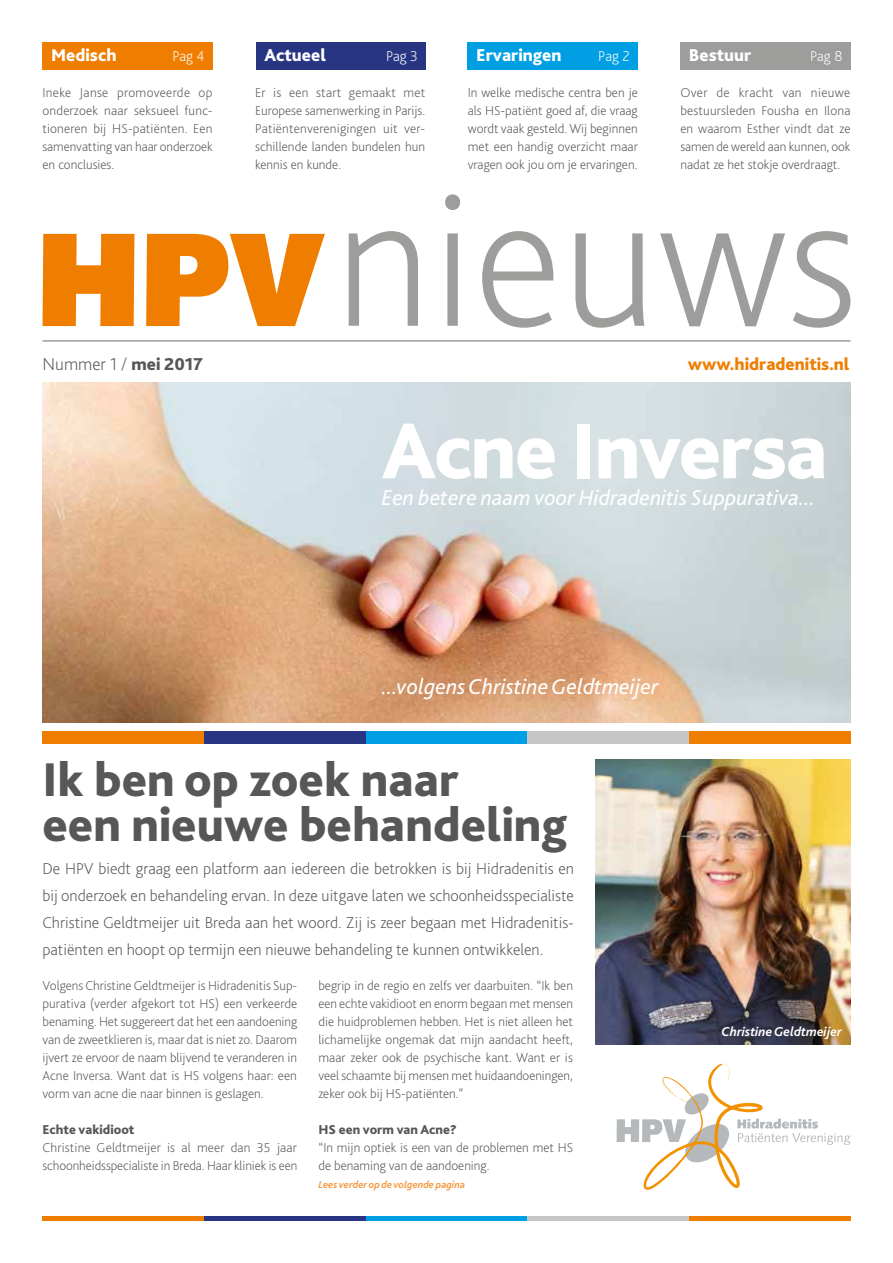
<style>
.page{position:relative;width:893px;height:1263px;background:#fff}
.page>*{position:absolute;margin:0;border:0;box-sizing:border-box;transform-origin:0 0}
.t1{font:800 82.5px "Bliss 2";letter-spacing:-.02em;color:#fff}
.t2{font:800 49.5px/45px "Bliss 2";color:#575756}
.t3{font:italic 22.5px "Bliss 2";color:#fff}
.t4{font:800 18px "Bliss 2";color:#fff}
.t5{font:800 18px "Bliss 2";color:#ef7d00}
.t6{font:200 18px "Bliss 2";color:#575756}
.t7{font:200 16.5px/27px "Bliss 2";color:#575756;text-align:justify}
.t8{font:200 15px "Bliss 2";letter-spacing:-.01em;color:#fff}
.t9{font:200 13.5px/18px "Bliss 2";color:#575756;text-align:justify}
.t10{font:800 13.5px "Bliss 2";color:#575756}
.t11{font:italic 700 13.5px "Bliss 2";color:#fff}
.t12{font:italic 700 10.5px "Bliss 2";color:#f4993f}
.s1{font-weight:800}
</style>
<div class="page">
<hr style="left:43px;top:340px;width:807px;height:2px;background:#9d9d9c">
<img style="left:43px;top:383px;width:807px;height:340px">
<div style="left:43px;top:731px;width:161px;height:13px;background:#ef7d00"></div>
<div style="left:204px;top:731px;width:162px;height:13px;background:#283583"></div>
<div style="left:366px;top:731px;width:161px;height:13px;background:#009fe3"></div>
<div style="left:527px;top:731px;width:162px;height:13px;background:#c6c6c6"></div>
<div style="left:689px;top:731px;width:161px;height:13px;background:#ef7d00"></div>
<hr style="left:43px;top:1216px;width:161px;height:4px;background:#ef7d00">
<hr style="left:204px;top:1216px;width:162px;height:4px;background:#283583">
<hr style="left:366px;top:1216px;width:161px;height:4px;background:#009fe3">
<hr style="left:527px;top:1216px;width:162px;height:4px;background:#c6c6c6">
<hr style="left:689px;top:1216px;width:161px;height:4px;background:#ef7d00">
<svg style="left:617px;top:1063px;width:233px;height:127px"></svg>
<svg style="left:43px;top:234px;width:282px;height:92px"></svg>
<svg style="left:349px;top:194px;width:501px;height:134px"></svg>
<div style="left:43px;top:43px;width:170px;height:27px;background:#ef7d00"></div>
<div style="left:256px;top:43px;width:169px;height:27px;background:#283583"></div>
<div style="left:468px;top:43px;width:170px;height:27px;background:#009fe3"></div>
<div style="left:680px;top:43px;width:170px;height:27px;background:#9d9d9c"></div>
<img style="left:595px;top:760px;width:255px;height:284px">
<h3 class="t4" style="left:51px;top:44px;width:67px">Medisch</h3>
<p class="t8" style="left:172px;top:47px;width:34px">Pag 4</p>
<h3 class="t4" style="left:264px;top:44px;width:63px">Actueel</h3>
<p class="t8" style="left:386px;top:47px;width:33px">Pag 3</p>
<h3 class="t4" style="left:476px;top:44px;width:87px">Ervaringen</h3>
<p class="t8" style="left:598px;top:47px;width:33px">Pag 2</p>
<h3 class="t4" style="left:689px;top:44px;width:64px">Bestuur</h3>
<p class="t8" style="left:810px;top:47px;width:34px">Pag 8</p>
<p class="t9" style="left:43px;top:83px;width:172px">Ineke Janse promoveerde op onderzoek naar seksueel func&shy;tioneren bij HS-patiënten. Een samenvatting van haar onderzoek en conclusies.</p>
<p class="t9" style="left:255px;top:83px;width:172px">Er is een start gemaakt met Europese samenwerking in Parijs.<br>Patiëntenverenigingen uit ver&shy;schillende landen bundelen hun kennis en kunde.</p>
<p class="t9" style="left:468px;top:83px;width:172px">In welke medische centra ben je als HS-patiënt goed af, die vraag wordt vaak gesteld. Wij beginnen met een handig overzicht maar vragen ook jou om je ervaringen.</p>
<p class="t9" style="left:680px;top:83px;width:172px">Over de kracht van nieuwe bestuursleden Fousha en Ilona en waarom Esther vindt dat ze samen de wereld aan kunnen, ook nadat ze het stokje overdraagt.</p>
<h3 class="t6" style="left:43px;top:353px;width:162px">Nummer 1 / <span class="s1">mei 2017</span></h3>
<h3 class="t5" style="left:688px;top:353px;width:163px">www.hidradenitis.nl</h3>
<h1 class="t1" style="left:382px;top:400px;width:448px">Acne Inversa</h1>
<h3 class="t3" style="left:382px;top:484px;width:435px">Een betere naam voor Hidradenitis Suppurativa...</h3>
<h3 class="t3" style="left:382px;top:673px;width:278px">...volgens Christine Geldtmeijer</h3>
<h2 class="t2" style="left:43px;top:755px;width:526px">Ik ben op zoek naar<br>een nieuwe behandeling</h2>
<p class="t7" style="left:43px;top:854px;width:533px">De HPV biedt graag een platform aan iedereen die betrokken is bij Hidradenitis en bij onderzoek en behandeling ervan. In deze uitgave laten we schoonheidsspecialiste Christine Geldtmeijer uit Breda aan het woord. Zij is zeer begaan met Hidradenitis&shy;patiënten en hoopt op termijn een nieuwe behandeling te kunnen ontwikkelen.</p>
<p class="t9" style="left:43px;top:976px;width:256px">Volgens Christine Geldtmeijer is Hidradenitis Sup&shy;purativa (verder afgekort tot HS) een verkeerde benaming. Het suggereert dat het een aandoening van de zweetklieren is, maar dat is niet zo. Daarom ijvert ze ervoor de naam blijvend te veranderen in Acne Inversa. Want dat is HS volgens haar: een vorm van acne die naar binnen is geslagen.</p>
<p class="t10" style="left:43px;top:1121px;width:93px">Echte vakidioot</p>
<p class="t9" style="left:43px;top:1138px;width:256px">Christine Geldtmeijer is al meer dan 35 jaar schoonheidsspecialiste in Breda. Haar kliniek is een</p>
<p class="t9" style="left:318px;top:976px;width:256px">begrip in de regio en zelfs ver daarbuiten. “Ik ben een echte vakidioot en enorm begaan met mensen die huidproblemen hebben. Het is niet alleen het lichamelijke ongemak dat mijn aandacht heeft, maar zeker ook de psychische kant. Want er is veel schaamte bij mensen met huidaandoeningen, zeker ook bij HS-patiënten.”</p>
<p class="t10" style="left:318px;top:1121px;width:140px">HS een vorm van Acne?</p>
<p class="t9" style="left:318px;top:1138px;width:256px">“In mijn optiek is een van de problemen met HS de benaming van de aandoening.</p>
<p class="t12" style="left:318px;top:1178px;width:148px">Lees verder op de volgende pagina</p>
<p class="t11" style="left:721px;top:1023px;width:122px">Christine Geldtmeijer</p>
</div>
